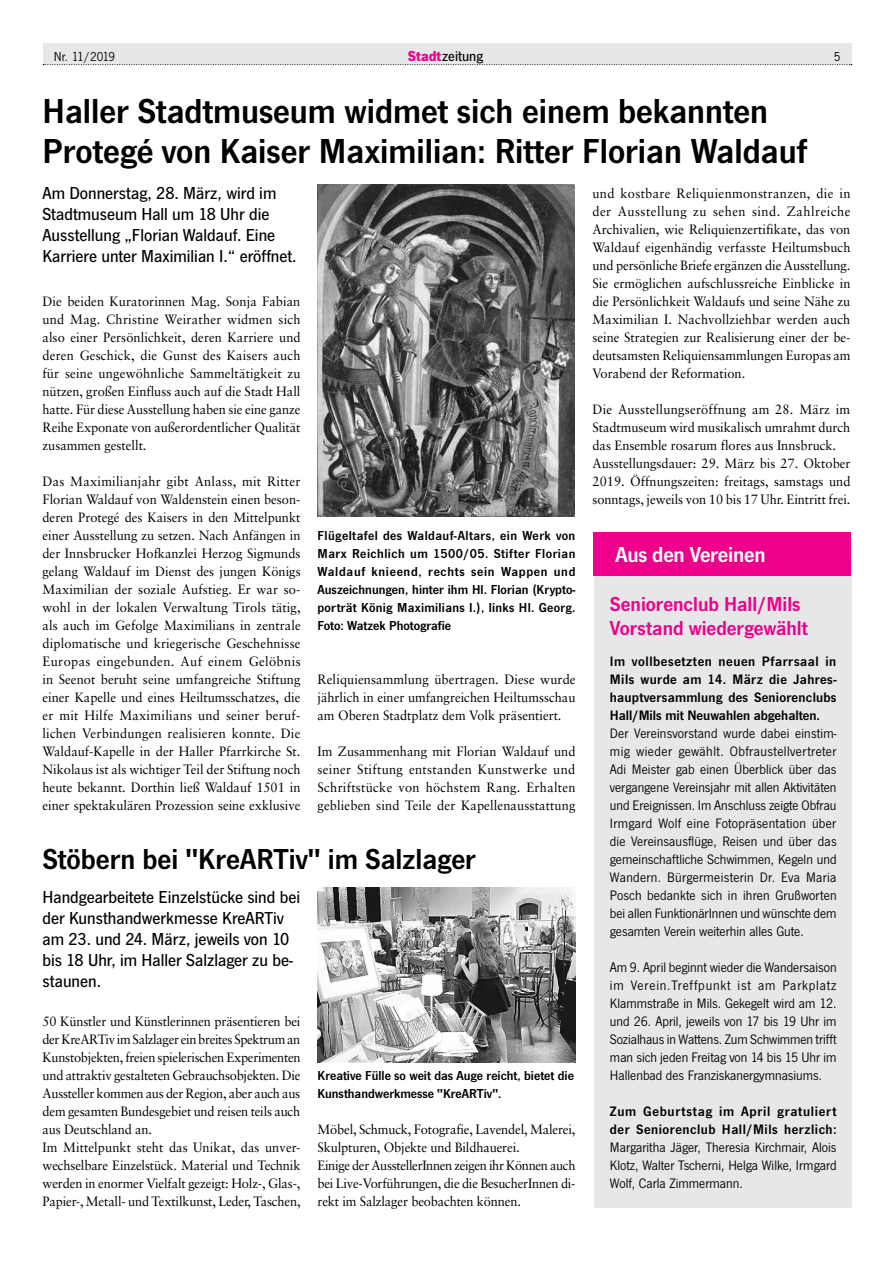
<style>
.page{position:relative;width:893px;height:1263px;background:#fff}
.page>*{position:absolute;margin:0;border:0;box-sizing:border-box;transform-origin:0 0}
.t1{font:600 36px/40.5px "News Got T";color:#000}
.t2{font:600 30px "News Got T";color:#000}
.t3{font:600 22.5px "News Got T";letter-spacing:-.01em;color:#fff}
.t4{font:600 21px/24px "News Got T";color:#ec008c}
.t5{font:500 18px/21px "News Got T";color:#000}
.t6{font:500 15px "News Got T";color:#000}
.t7{font:14.25px/18px "News Got T";color:#000;text-align:justify}
.t8{font:600 14.25px/18px "News Got T";letter-spacing:.035em;color:#000;text-align:justify}
.t9{font:13.5px/18px "Sabon";letter-spacing:-.01em;color:#000;text-align:justify;scale:.95 1}
.t10{font:600 13.5px/18px "News Got T";color:#000;text-align:justify}
.t11{font:13.5px "News Got T";letter-spacing:-.04em;color:#000}
.s1{font-weight:700;color:#ec008c}
</style>
<div class="page">
<div style="left:43px;top:43px;width:808px;height:22px;background:#e6e7e8"></div>
<svg style="left:43px;top:64px;width:809px;height:1px"></svg>
<img style="left:317px;top:184px;width:258px;height:332px">
<img style="left:317px;top:888px;width:258px;height:175px">
<div style="left:594px;top:557px;width:257px;height:651px;background:#e6e7e8"></div>
<div style="left:592px;top:531px;width:259px;height:45px;background:#ec008c;border:2px solid #fff"></div>
<p class="t11" style="left:54px;top:49px;width:63px">Nr. 11/2019</p>
<p class="t6" style="left:408px;top:48px;width:77px"><span class="s1">Stadt</span>zeitung</p>
<p class="t11" style="left:834px;top:49px;width:8px">5</p>
<h1 class="t1" style="left:43px;top:89px;width:765px">Haller Stadtmuseum widmet sich einem bekannten<br>Protegé von Kaiser Maximilian: Ritter Florian Waldauf</h1>
<h3 class="t5" style="left:43px;top:182px;width:256px">Am Donnerstag, 28. März, wird im Stadtmuseum Hall um 18 Uhr die Ausstellung „Florian Waldauf. Eine Karriere unter Maximilian I.“ eröffnet.</h3>
<p class="t9" style="left:43px;top:292px;width:273px">Die beiden Kuratorinnen Mag. Sonja Fabian und Mag. Christine Weirather widmen sich also einer Persönlichkeit, deren Karriere und deren Geschick, die Gunst des Kaisers auch für seine ungewöhnliche Sammeltätigkeit zu nützen, großen Einfluss auch auf die Stadt Hall hatte. Für diese Ausstellung haben sie eine ganze Reihe Exponate von außerordentlicher Qualität zusammen gestellt.</p>
<p class="t9" style="left:43px;top:472px;width:273px">Das Maximilianjahr gibt Anlass, mit Ritter Florian Waldauf von Waldenstein einen beson&shy;deren Protegé des Kaisers in den Mittelpunkt einer Ausstellung zu setzen. Nach Anfängen in der Innsbrucker Hofkanzlei Herzog Sigmunds gelang Waldauf im Dienst des jungen Königs Maximilian der soziale Aufstieg. Er war so&shy;wohl in der lokalen Verwaltung Tirols tätig, als auch im Gefolge Maximilians in zentrale diplomatische und kriegerische Geschehnisse Europas eingebunden. Auf einem Gelöbnis in Seenot beruht seine umfangreiche Stiftung einer Kapelle und eines Heiltumsschatzes, die er mit Hilfe Maximilians und seiner beruf&shy;lichen Verbindungen realisieren konnte. Die Waldauf-Kapelle in der Haller Pfarrkirche St.<br>Nikolaus ist als wichtiger Teil der Stiftung noch heute bekannt. Dorthin ließ Waldauf 1501 in einer spektakulären Prozession seine exklusive</p>
<p class="t10" style="left:317px;top:526px;width:260px">Flügeltafel des Waldauf-Altars, ein Werk von Marx Reichlich um 1500/05. Stifter Florian Waldauf knieend, rechts sein Wappen und Auszeichnungen, hinter ihm Hl. Florian (Krypto&shy;porträt König Maximilians I.), links Hl. Georg.<br>Foto: Watzek Photografie</p>
<p class="t9" style="left:317px;top:670px;width:273px">Reliquiensammlung übertragen. Diese wurde jährlich in einer umfangreichen Heiltumsschau am Oberen Stadtplatz dem Volk präsentiert.</p>
<p class="t9" style="left:317px;top:742px;width:273px">Im Zusammenhang mit Florian Waldauf und seiner Stiftung entstanden Kunstwerke und Schriftstücke von höchstem Rang. Erhalten geblieben sind Teile der Kapellenausstattung</p>
<h2 class="t2" style="left:43px;top:842px;width:435px">Stöbern bei "KreARTiv" im Salzlager</h2>
<h3 class="t5" style="left:43px;top:886px;width:259px">Handgearbeitete Einzelstücke sind bei der Kunsthandwerkmesse KreARTiv am 23. und 24. März, jeweils von 10 bis 18 Uhr, im Haller Salzlager zu be&shy;staunen.</h3>
<p class="t9" style="left:43px;top:1012px;width:273px;text-align:left">50 Künstler und Künstlerinnen präsentieren bei der KreARTiv im Salzlager ein breites Spektrum an Kunstobjekten, freien spielerischen Experimenten und attraktiv gestalteten Gebrauchsobjekten. Die Aussteller kommen aus der Region, aber auch aus dem gesamten Bundesgebiet und reisen teils auch aus Deutschland an.<br>Im Mittelpunkt steht das Unikat, das unver&shy;wechselbare Einzelstück. Material und Technik werden in enormer Vielfalt gezeigt: Holz-, Glas-, Papier-, Metall- und Textilkunst, Leder, Taschen,</p>
<p class="t10" style="left:317px;top:1066px;width:258px">Kreative Fülle so weit das Auge reicht, bietet die<br>Kunsthandwerkmesse "KreARTiv".</p>
<p class="t9" style="left:317px;top:1120px;width:273px;text-align:left">Möbel, Schmuck, Fotografie, Lavendel, Malerei, Skulpturen, Objekte und Bildhauerei.<br>Einige der AusstellerInnen zeigen ihr Können auch bei Live-Vorführungen, die die BesucherInnen di&shy;rekt im Salzlager beobachten können.</p>
<p class="t9" style="left:592px;top:184px;width:273px">und kostbare Reliquienmonstranzen, die in der Ausstellung zu sehen sind. Zahlreiche Archivalien, wie Reliquienzertifikate, das von Waldauf eigenhändig verfasste Heiltumsbuch und persönliche Briefe ergänzen die Ausstellung.<br>Sie ermöglichen aufschlussreiche Einblicke in die Persönlichkeit Waldaufs und seine Nähe zu Maximilian I. Nachvollziehbar werden auch seine Strategien zur Realisierung einer der be&shy;deutsamsten Reliquiensammlungen Europas am Vorabend der Reformation.</p>
<p class="t9" style="left:592px;top:400px;width:273px;text-align:left">Die Ausstellungseröffnung am 28. März im Stadtmuseum wird musikalisch umrahmt durch das Ensemble rosarum flores aus Innsbruck.<br>Ausstellungsdauer: 29. März bis 27. Oktober 2019. Öffnungszeiten: freitags, samstags und sonntags, jeweils von 10 bis 17 Uhr. Eintritt frei.</p>
<h3 class="t3" style="left:616px;top:541px;width:152px">Aus den Vereinen</h3>
<h3 class="t4" style="left:610px;top:591px;width:199px">Seniorenclub Hall/Mils<br>Vorstand wiedergewählt</h3>
<p class="t8" style="left:610px;top:652px;width:228px">Im vollbesetzten neuen Pfarrsaal in Mils wurde am 14. März die Jahres&shy;hauptversammlung des Seniorenclubs Hall/Mils mit Neuwahlen abgehalten.</p>
<p class="t7" style="left:610px;top:724px;width:228px">Der Vereinsvorstand wurde dabei einstim&shy;mig wieder gewählt. Obfraustellvertreter Adi Meister gab einen Überblick über das vergangene Vereinsjahr mit allen Aktivitäten und Ereignissen. Im Anschluss zeigte Obfrau Irmgard Wolf eine Fotopräsentation über die Vereinsausflüge, Reisen und über das gemeinschaftliche Schwimmen, Kegeln und Wandern. Bürgermeisterin Dr. Eva Maria Posch bedankte sich in ihren Grußworten bei allen FunktionärInnen und wünschte dem gesamten Verein weiterhin alles Gute.</p>
<p class="t7" style="left:610px;top:958px;width:228px">Am 9. April beginnt wieder die Wandersaison im Verein.Treffpunkt ist am Parkplatz Klammstraße in Mils. Gekegelt wird am 12. und 26. April, jeweils von 17 bis 19 Uhr im Sozialhaus in Wattens. Zum Schwimmen trifft man sich jeden Freitag von 14 bis 15 Uhr im Hallenbad des Franziskanergymnasiums.</p>
<p class="t8" style="left:610px;top:1102px;width:228px">Zum Geburtstag im April gratuliert der Seniorenclub Hall/Mils herzlich:</p>
<p class="t7" style="left:610px;top:1138px;width:228px">Margaritha Jäger, Theresia Kirchmair, Alois Klotz, Walter Tscherni, Helga Wilke, Irmgard Wolf, Carla Zimmermann.</p>
</div>
